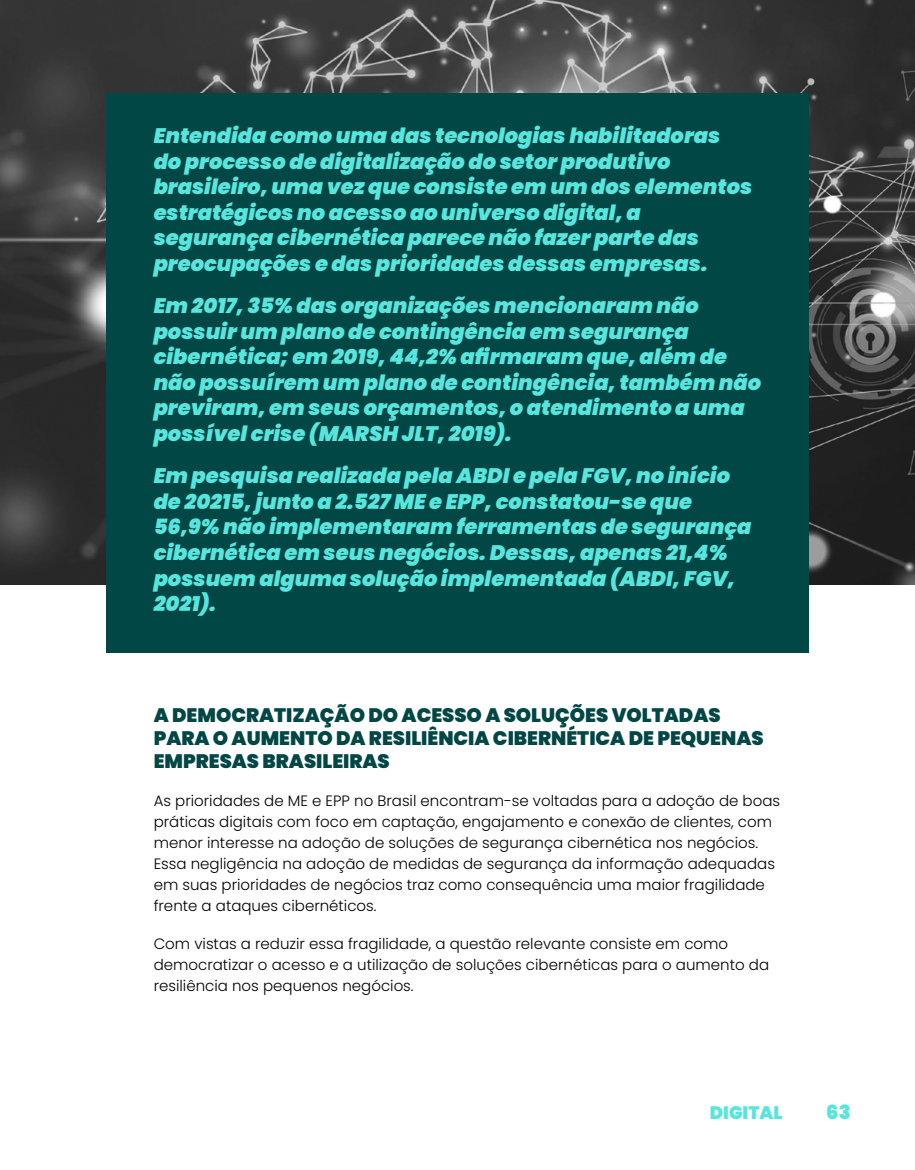
<style>
.page{position:relative;width:915px;height:1170px;background:#fff}
.page>*{position:absolute;margin:0;border:0;box-sizing:border-box;transform-origin:0 0}
.t1{font:italic 900 21px/25.5px "Poppins";color:#57e6de}
.t2{font:900 19.5px/22.5px "Poppins";color:#004745}
.t3{font:900 19.5px "Poppins";color:#57e6de}
.t4{font:900 18px "Poppins";color:#57e6de}
.t5{font:300 15px/21px "Poppins";color:#000}
</style>
<div class="page">
<img style="left:0;top:0;width:914px;height:585px">
<div style="left:106px;top:94px;width:702px;height:559px;background:#004745"></div>
<p class="t1" style="left:154px;top:123px;width:600px">Entendida como uma das tecnologias habilitadoras do processo de digitalização do setor produtivo brasileiro, uma vez que consiste em um dos elementos estratégicos no acesso ao universo digital, a segurança cibernética parece não fazer parte das preocupações e das prioridades dessas empresas.</p>
<p class="t1" style="left:154px;top:293px;width:609px">Em 2017, 35% das organizações mencionaram não possuir um plano de contingência em segurança cibernética; em 2019, 44,2% afirmaram que, além de não possuírem um plano de contingência, também não previram, em seus orçamentos, o atendimento a uma possível crise (MARSH JLT, 2019).</p>
<p class="t1" style="left:154px;top:463px;width:599px">Em pesquisa realizada pela ABDI e pela FGV, no início de 20215, junto a 2.527 ME e EPP, constatou-se que 56,9% não implementaram ferramentas de segurança cibernética em seus negócios. Dessas, apenas 21,4% possuem alguma solução implementada (ABDI, FGV, 2021).</p>
<p class="t2" style="left:154px;top:704px;width:611px">A DEMOCRATIZAÇÃO DO ACESSO A SOLUÇÕES VOLTADAS<br>PARA O AUMENTO DA RESILIÊNCIA CIBERNÉTICA DE PEQUENAS<br>EMPRESAS BRASILEIRAS</p>
<p class="t5" style="left:154px;top:789px;width:627px">As prioridades de ME e EPP no Brasil encontram-se voltadas para a adoção de boas práticas digitais com foco em captação, engajamento e conexão de clientes, com menor interesse na adoção de soluções de segurança cibernética nos negócios.<br>Essa negligência na adoção de medidas de segurança da informação adequadas em suas prioridades de negócios traz como consequência uma maior fragilidade frente a ataques cibernéticos.</p>
<p class="t5" style="left:154px;top:932px;width:616px">Com vistas a reduzir essa fragilidade, a questão relevante consiste em como democratizar o acesso e a utilização de soluções cibernéticas para o aumento da resiliência nos pequenos negócios.</p>
<p class="t4" style="left:709px;top:1102px;width:74px">DIGITAL</p>
<p class="t3" style="left:826px;top:1100px;width:26px">63</p>
</div>
